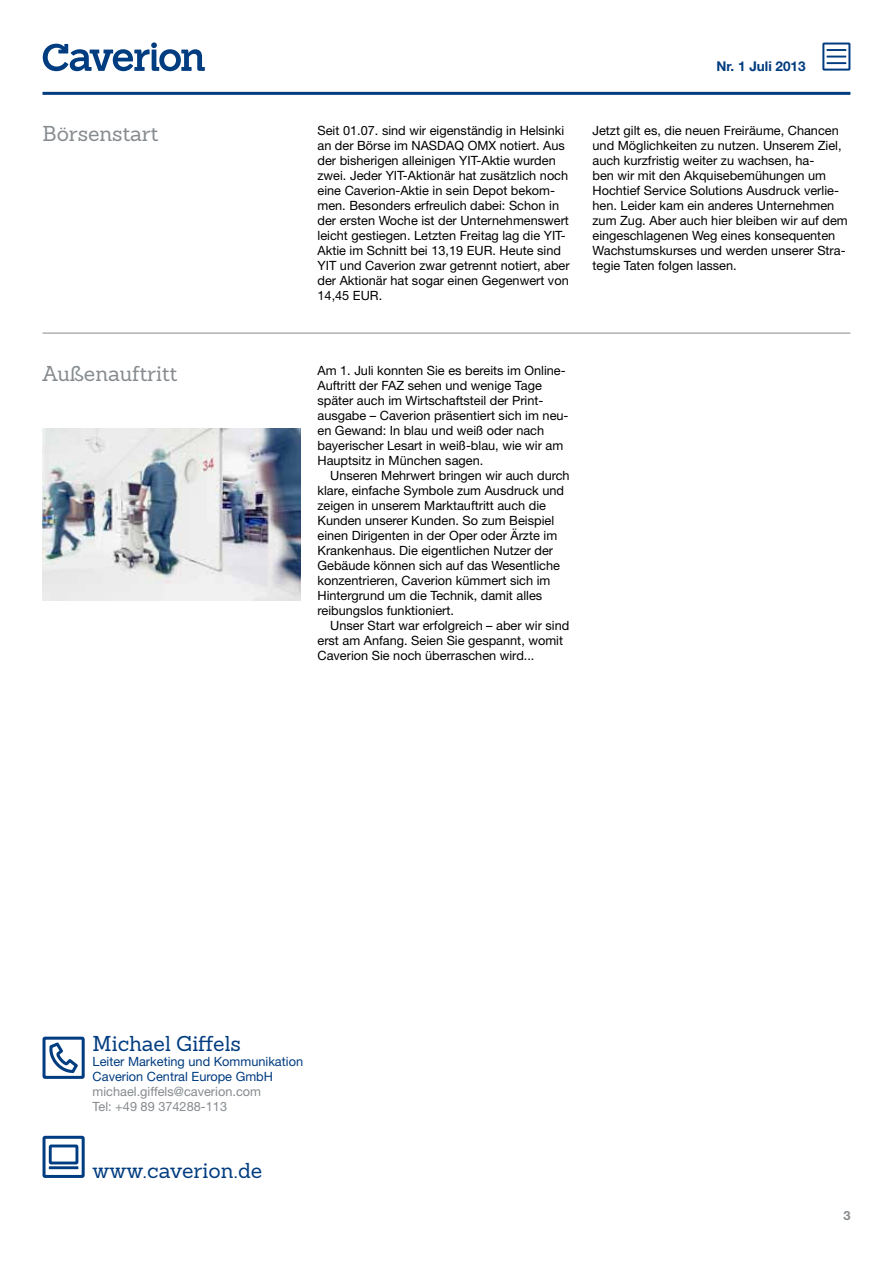
<style>
.page{position:relative;width:893px;height:1263px;background:#fff}
.page>*{position:absolute;margin:0;border:0;box-sizing:border-box;transform-origin:0 0}
.t1{font:21px "Sanchez";color:#003c80}
.t2{font:21px "Sanchez";color:#868b8f}
.t3{font:700 13.5px "Helvetica Neue LT Pro";color:#003c80}
.t4{font:12.75px/15px "Helvetica Neue LT Pro";color:#000}
.t5{font:12.75px/15px "Helvetica Neue LT Pro";color:#003c80}
.t6{font:12.75px/15px "Helvetica Neue LT Pro";color:#868b8f}
.t7{font:700 12.75px "Helvetica Neue LT Pro";color:#868b8f}
</style>
<div class="page">
<img style="left:43px;top:428px;width:257px;height:172px">
<svg style="left:43px;top:1037px;width:42px;height:42px"></svg>
<svg style="left:43px;top:1136px;width:42px;height:42px"></svg>
<hr style="left:49px;top:1166px;width:29px;height:3px;background:#003c80">
<hr style="left:43px;top:333px;width:807px;height:1px;background:#868b8f">
<hr style="left:43px;top:92px;width:807px;height:3px;background:#003c80">
<svg style="left:43px;top:42px;width:162px;height:29px"></svg>
<svg style="left:822px;top:43px;width:28px;height:28px"></svg>
<h1 class="t2" style="left:43px;top:120px;width:117px">Börsenstart</h1>
<h1 class="t2" style="left:43px;top:360px;width:136px">Außenauftritt</h1>
<p class="t4" style="left:317px;top:123px;width:254px">Seit 01.07. sind wir eigenständig in Helsinki an der Börse im NASDAQ OMX notiert. Aus der bisherigen alleinigen YIT-Aktie wurden zwei. Jeder YIT-Aktionär hat zusätzlich noch eine Caverion-Aktie in sein Depot bekom&shy;men. Besonders erfreulich dabei: Schon in der ersten Woche ist der Unternehmenswert leicht gestiegen. Letzten Freitag lag die YIT-Aktie im Schnitt bei 13,19 EUR. Heute sind YIT und Caverion zwar getrennt notiert, aber der Aktionär hat sogar einen Gegenwert von 14,45 EUR.</p>
<p class="t3" style="left:717px;top:57px;width:91px">Nr. 1 Juli 2013</p>
<p class="t4" style="left:592px;top:123px;width:257px">Jetzt gilt es, die neuen Freiräume, Chancen und Möglichkeiten zu nutzen. Unserem Ziel, auch kurzfristig weiter zu wachsen, ha-<br>ben wir mit den Akquisebemühungen um Hochtief Service Solutions Ausdruck verlie&shy;hen. Leider kam ein anderes Unternehmen zum Zug. Aber auch hier bleiben wir auf dem eingeschlagenen Weg eines konsequenten Wachstumskurses und werden unserer Stra&shy;tegie Taten folgen lassen.</p>
<p class="t4" style="left:317px;top:363px;width:253px">Am 1. Juli konnten Sie es bereits im Online-Auftritt der FAZ sehen und wenige Tage später auch im Wirtschaftsteil der Print&shy;ausgabe – Caverion präsentiert sich im neu&shy;en Gewand: In blau und weiß oder nach bayerischer Lesart in weiß-blau, wie wir am Hauptsitz in München sagen.</p>
<p class="t4" style="left:317px;top:468px;width:254px;text-indent:13px">Unseren Mehrwert bringen wir auch durch klare, einfache Symbole zum Ausdruck und zeigen in unserem Marktauftritt auch die Kunden unserer Kunden. So zum Beispiel einen Dirigenten in der Oper oder Ärzte im Krankenhaus. Die eigentlichen Nutzer der Gebäude können sich auf das Wesentliche konzentrieren, Caverion kümmert sich im Hintergrund um die Technik, damit alles reibungslos funktioniert.</p>
<p class="t4" style="left:317px;top:618px;width:253px;text-indent:13px">Unser Start war erfolgreich – aber wir sind erst am Anfang. Seien Sie gespannt, womit<br>Caverion Sie noch überraschen wird...</p>
<h1 class="t1" style="left:93px;top:1030px;width:150px">Michael Giffels</h1>
<p class="t5" style="left:93px;top:1054px;width:212px">Leiter Marketing und Kommunikation<br>Caverion Central Europe GmbH</p>
<p class="t6" style="left:93px;top:1084px;width:170px">michael.giffels@caverion.com<br>Tel: +49 89 374288-113</p>
<h1 class="t1" style="left:93px;top:1157px;width:171px">www.caverion.de</h1>
<p class="t7" style="left:843px;top:1208px;width:9px">3</p>
</div>
